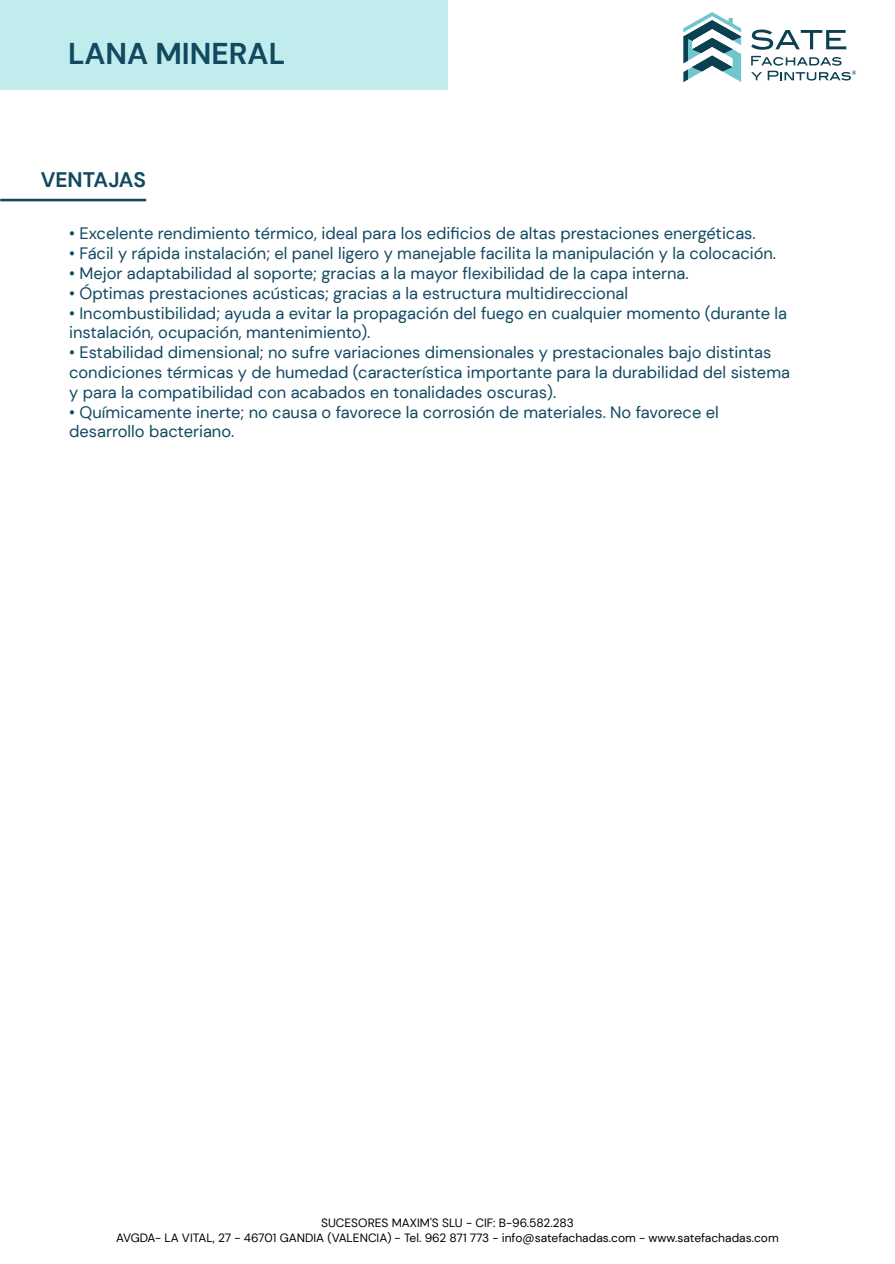
<style>
.page{position:relative;width:895px;height:1264px;background:#fff}
.page>*{position:absolute;margin:0;border:0;box-sizing:border-box;transform-origin:0 0}
.t1{font:700 30px "DM Sans";color:#114961}
.t2{font:700 21px "DM Sans";color:#114961}
.t3{font:16.5px/19.8px "DM Sans";color:#114961}
.t4{font:12px/14.4px "DM Sans";color:#000;text-align:center}
</style>
<div class="page">
<div style="left:0;top:0;width:447px;height:89px;background:#c0eced"></div>
<svg style="left:751px;top:56px;width:104px;height:25px"></svg>
<svg style="left:751px;top:30px;width:94px;height:20px"></svg>
<svg style="left:683px;top:12px;width:57px;height:70px"></svg>
<hr style="left:0;top:199px;width:146px;height:2px;background:#114961">
<h1 class="t1" style="left:68px;top:35px;width:218px">LANA MINERAL</h1>
<p class="t2" style="left:41px;top:166px;width:107px">VENTAJAS</p>
<p class="t3" style="left:69px;top:223px;width:687px">• Excelente rendimiento térmico, ideal para los edificios de altas prestaciones energéticas.</p>
<p class="t3" style="left:69px;top:243px;width:708px">• Fácil y rápida instalación; el panel ligero y manejable facilita la manipulación y la colocación.</p>
<p class="t3" style="left:69px;top:263px;width:620px">• Mejor adaptabilidad al soporte; gracias a la mayor flexibilidad de la capa interna.</p>
<p class="t3" style="left:69px;top:283px;width:560px">• Óptimas prestaciones acústicas; gracias a la estructura multidireccional</p>
<p class="t3" style="left:69px;top:303px;width:719px">• Incombustibilidad; ayuda a evitar la propagación del fuego en cualquier momento (durante la instalación, ocupación, mantenimiento).</p>
<p class="t3" style="left:69px;top:342px;width:722px">• Estabilidad dimensional; no sufre variaciones dimensionales y prestacionales bajo distintas condiciones térmicas y de humedad (característica importante para la durabilidad del sistema y para la compatibilidad con acabados en tonalidades oscuras).</p>
<p class="t3" style="left:69px;top:402px;width:651px">• Químicamente inerte; no causa o favorece la corrosión de materiales. No favorece el desarrollo bacteriano.</p>
<p class="t4" style="left:116px;top:1215px;width:663px">SUCESORES MAXIM'S SLU - CIF: B-96.582.283<br>AVGDA- LA VITAL, 27 - 46701 GANDIA (VALENCIA) - Tel. 962 871 773 - info@satefachadas.com - www.satefachadas.com</p>
</div>
